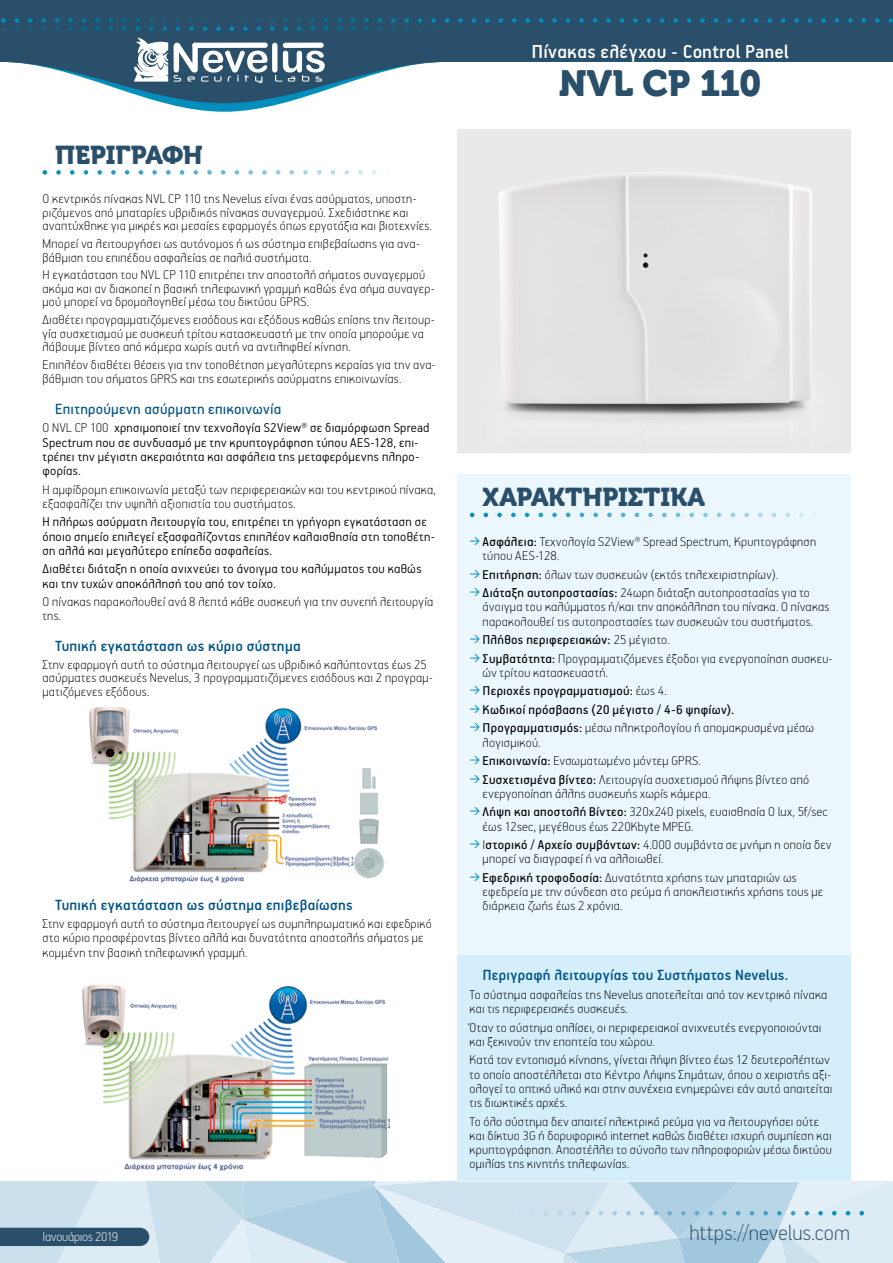
<style>
.page{position:relative;width:893px;height:1263px;background:#fff}
.page>*{position:absolute;margin:0;border:0;box-sizing:border-box;transform-origin:0 0}
.t1{font:36px "Museo 900";letter-spacing:-.015em;color:#2a4f6a}
.t2{font:25.5px "Museo 900";letter-spacing:-.005em;color:#2a4f6a}
.t3{font:100 24px "PF Handbook Pro";color:#2a4f6a}
.t4{font:500 21px "PF Handbook Pro";letter-spacing:.01em;color:#fff}
.t5{font:500 16.5px "PF Handbook Pro";letter-spacing:.02em;color:#005387}
.t6{font:16.5px "PF Handbook Pro";letter-spacing:.015em;color:#005387}
.t7{font:100 14.25px/14.2px "PF Handbook Pro";letter-spacing:.02em;color:#000}
.t8{font:300 14.25px/14.2px "PF Handbook Pro";letter-spacing:.02em;color:#000}
.t9{font:14.25px "PF Handbook Pro";letter-spacing:.02em;color:#000}
.t10{font:100 14.25px "PF Handbook Pro";letter-spacing:-.015em;color:#fff}
.s1{font-weight:100}
.s2{color:#008ebd}
.s3{font-weight:400}
.s4{font-weight:100;color:#008ebd}
</style>
<div class="page">
<svg style="left:164px;top:103px;width:119px;height:9px"></svg>
<svg style="left:0;top:0;width:893px;height:103px;fill:#2a4f6a"></svg>
<svg style="left:566px;top:18px;width:327px;height:13px;background:#265471"></svg>
<svg style="left:174px;top:43px;width:151px;height:40px"></svg>
<div style="left:192px;top:43px;width:76px;height:5px;background:#fff;border-radius:3px"></div>
<div style="left:283px;top:43px;width:41px;height:5px;background:#fff;border-radius:3px"></div>
<svg style="left:134px;top:38px;width:34px;height:44px"></svg>
<svg style="left:0;top:1181px;width:893px;height:82px;background:#c3dae7"></svg>
<svg style="left:43px;top:170px;width:345px;height:5px"></svg>
<img style="left:457px;top:130px;width:393px;height:323px">
<img style="left:89px;top:706px;width:295px;height:177px">
<img style="left:82px;top:984px;width:307px;height:187px">
<div style="left:457px;top:474px;width:394px;height:707px;background:#ebf7fd"></div>
<svg style="left:470px;top:513px;width:346px;height:4px"></svg>
<div style="left:457px;top:955px;width:394px;height:226px;background:#d4eefb"></div>
<h2 class="t2" style="left:55px;top:140px;width:149px">ΠΕΡΙΓΡΑΦΗ</h2>
<p class="t7" style="left:43px;top:192px;width:391px;line-height:13.5px">Ο κεντρικός πίνακας NVL CP 110 της Nevelus είναι ένας ασύρματος, υποστη&shy;ριζόμενος από μπαταρίες υβριδικός πίνακας συναγερμού. Σχεδιάστηκε και αναπτύχθηκε για μικρές και μεσαίες εφαρμογές όπως εργοτάξια και βιοτεχνίες.</p>
<p class="t7" style="left:43px;top:236px;width:379px;line-height:13.5px">Μπορεί να λειτουργήσει ως αυτόνομος ή ως σύστημα επιβεβαίωσης για ανα&shy;βάθμιση του επιπέδου ασφαλείας σε παλιά συστήματα.</p>
<p class="t7" style="left:43px;top:268px;width:394px;line-height:13.5px">Η εγκατάσταση του NVL CP 110 επιτρέπει την αποστολή σήματος συναγερμού ακόμα και αν διακοπεί η βασική τηλεφωνική γραμμή καθώς ένα σήμα συναγερ&shy;μού μπορεί να δρομολογηθεί μέσω του δικτύου GPRS.</p>
<p class="t7" style="left:43px;top:312px;width:394px;line-height:13.5px">Διαθέτει προγραμματιζόμενες εισόδους και εξόδους καθώς επίσης την λειτουρ&shy;γία συσχετισμού με συσκευή τρίτου κατασκευαστή με την οποία μπορούμε να λάβουμε βίντεο από κάμερα χωρίς αυτή να αντιληφθεί κίνηση.</p>
<p class="t7" style="left:43px;top:357px;width:395px">Επιπλέον διαθέτει θέσεις για την τοποθέτηση μεγαλύτερης κεραίας για την ανα&shy;βάθμιση του σήματος GPRS και της εσωτερικής ασύρματης επικοινωνίας.</p>
<p class="t6" style="left:55px;top:399px;width:227px">Επιτηρούμενη ασύρματη επικοινωνία</p>
<p class="t8" style="left:43px;top:420px;width:388px"><span class="s1">Ο NVL CP 100</span> χρησιμοποιεί την τεχνολογία S2View® σε διαμόρφωση Spread Spectrum που σε συνδυασμό με την κρυπτογράφηση τύπου AES-128, επι&shy;τρέπει την μέγιστη ακεραιότητα και ασφάλεια της μεταφερόμενης πληρο&shy;φορίας.</p>
<p class="t7" style="left:43px;top:481px;width:395px">Η αμφίδρομη επικοινωνία μεταξύ των περιφερειακών και του κεντρικού πίνακα, εξασφαλίζει την υψηλή αξιοπιστία του συστήματος.</p>
<p class="t8" style="left:43px;top:514px;width:394px">Η πλήρως ασύρματη λειτουργία του, επιτρέπει τη γρήγορη εγκατάσταση σε όποιο σημείο επιλεγεί εξασφαλίζοντας επιπλέον καλαισθησία στη τοποθέτη&shy;ση αλλά και μεγαλύτερο επίπεδο ασφαλείας.</p>
<p class="t8" style="left:43px;top:561px;width:381px">Διαθέτει διάταξη η οποία ανιχνεύει το άνοιγμα του καλύμματος του καθώς και την τυχών αποκόλλησή του από τον τοίχο.</p>
<p class="t7" style="left:43px;top:594px;width:392px">Ο πίνακας παρακολουθεί ανά 8 λεπτά κάθε συσκευή για την συνεπή λειτουργία της.</p>
<p class="t5" style="left:55px;top:636px;width:247px">Τυπική εγκατάσταση ως κύριο σύστημα</p>
<p class="t7" style="left:43px;top:657px;width:392px;line-height:13.5px">Στην εφαρμογή αυτή το σύστημα λειτουργεί ως υβριδικό καλύπτοντας έως 25 ασύρματες συσκευές Nevelus, 3 προγραμματιζόμενες εισόδους και 2 προγραμ&shy;ματιζόμενες εξόδους.</p>
<p class="t5" style="left:55px;top:894px;width:299px">Τυπική εγκατάσταση ως σύστημα επιβεβαίωσης</p>
<p class="t7" style="left:43px;top:916px;width:391px">Στην εφαρμογή αυτή το σύστημα λειτουργεί ως συμπληρωματικό και εφεδρικό στο κύριο προσφέροντας βίντεο αλλά και δυνατότητα αποστολής σήματος με κομμένη την βασική τηλεφωνική γραμμή.</p>
<p class="t10" style="left:43px;top:1228px;width:77px">Ιανουάριος 2019</p>
<h3 class="t4" style="left:532px;top:39px;width:259px">Πίνακας ελέγχου - Control Panel</h3>
<h1 class="t1" style="left:559px;top:63px;width:204px">NVL CP 110</h1>
<h2 class="t2" style="left:483px;top:483px;width:224px">XΑΡΑΚΤΗΡΙΣΤΙΚΑ</h2>
<p class="t7" style="left:483px;top:534px;width:335px;text-indent:-13px"><span class="s2">➔</span> <span class="s3">Ασφάλεια:</span> Τεχνολογία S2View® Spread Spectrum, Κρυπτογράφηση τύπου AES-128.</p>
<p class="t7" style="left:470px;top:566px;width:310px"><span class="s2">➔</span> <span class="s3">Επιτήρηση:</span> όλων των συσκευών (εκτός τηλεχειριστηρίων).</p>
<p class="t7" style="left:483px;top:585px;width:348px;text-indent:-13px"><span class="s2">➔</span> <span class="s3">Διάταξη αυτοπροστασίας:</span> 24ωρη διάταξη αυτοπροστασίας για το άνοιγμα του καλύμματος ή/και την αποκόλληση του πίvακα. Ο πίvακας παρακολουθεί τις αυτοπροστασίες των συσκευών του συστήματος.</p>
<p class="t9" style="left:470px;top:631px;width:201px"><span class="s4">➔</span> Πλήθος περιφερειακών: <span class="s1">25 μέγιστο.</span></p>
<p class="t7" style="left:483px;top:650px;width:352px;text-indent:-13px"><span class="s2">➔</span> <span class="s3">Συμβατότητα:</span> Προγραμματιζόμενες έξοδοι για ενεργοποίηση συσκευ&shy;ών τρίτου κατασκευαστή.</p>
<p class="t9" style="left:470px;top:682px;width:198px"><span class="s4">➔</span> Περιοχές προγραμματισμού: <span class="s1">έως 4.</span></p>
<p class="t9" style="left:470px;top:701px;width:266px"><span class="s4">➔</span> Κωδικοί πρόσβασης (20 μέγιστο / 4-6 ψηφίων).</p>
<p class="t7" style="left:483px;top:720px;width:333px;text-indent:-13px"><span class="s2">➔</span> <span class="s3">Προγραμματισμός:</span> μέσω πληκτρολογίου ή απομακρυσμένα μέσω λογισμικού.</p>
<p class="t7" style="left:470px;top:753px;width:232px"><span class="s2">➔</span> <span class="s3">Επικοινωνία:</span> Ενσωματωμένο μόντεμ GPRS.</p>
<p class="t7" style="left:483px;top:771px;width:328px;text-indent:-13px"><span class="s2">➔</span> <span class="s3">Συσχετισμένα βίντεο:</span> Λειτουργία συσχετισμού λήψης βίντεο από ενεργοποίηση άλλης συσκευής χωρίς κάμερα.</p>
<p class="t7" style="left:483px;top:804px;width:347px;text-indent:-13px"><span class="s2">➔</span> <span class="s3">Λήψη και αποστολή Βίvτεο:</span> 320χ240 pixels, ευαισθησία Ο lux, 5f/sec έως 12sec, μεγέθους έως 220Κbyte MPEG.</p>
<p class="t7" style="left:483px;top:837px;width:350px;text-indent:-13px"><span class="s2">➔</span> Ι<span class="s3">στορικό / Αρχείο συμβάντων:</span> 4.000 συμβάντα σε μνήμη η οποία δεν μπορεί να διαγραφεί ή να αλλοιωθεί.</p>
<p class="t7" style="left:483px;top:870px;width:342px;text-indent:-13px"><span class="s2">➔</span> <span class="s3">Εφεδρική τροφοδοσία:</span> Δυνατότητα χρήσης των μπαταριών ως εφεδρεία με την σύνδεση στο ρεύμα ή αποκλειστικής χρήσης τους με διάρκεια ζωής έως 2 χρόνια.</p>
<p class="t5" style="left:482px;top:965px;width:308px">Περιγραφή λειτουργίας του Συστήματος Nevelus.</p>
<p class="t7" style="left:470px;top:987px;width:359px">Το σύστημα ασφαλείας της Nevelus αποτελείται από τον κεντρικό πίνακα και τις περιφερειακές συσκευές.</p>
<p class="t7" style="left:470px;top:1019px;width:353px">Όταν το σύστημα οπλίσει, οι περιφερειακοί ανιχνευτές ενεργοποιούνται και ξεκινούν την εποπτεία του χώρου.</p>
<p class="t7" style="left:470px;top:1052px;width:364px">Κατά τον εντοπισμό κίνησης, γίνεται λήψη βίντεο έως 12 δευτερολέπτων το οποίο αποστέλλεται στο Κέντρο Λήψης Σημάτων, όπου ο χειριστής αξι&shy;ολογεί το οπτικό υλικό και στην συνέχεια ενημερώνει εάν αυτό απαιτείται τις διωκτικές αρχές.</p>
<p class="t7" style="left:470px;top:1113px;width:364px">Το όλο σύστημα δεν απαιτεί ηλεκτρικό ρεύμα για να λειτουργήσει ούτε και δίκτυο 3G ή δορυφορικό internet καθώς διαθέτει ισχυρή συμπίεση και κρυπτογράφηση. Αποστέλλει το σύνολο των πληροφοριών μέσω δικτύου ομιλίας της κινητής τηλεφωνίας.</p>
<h3 class="t3" style="left:689px;top:1218px;width:162px">https://nevelus.com</h3>
</div>
